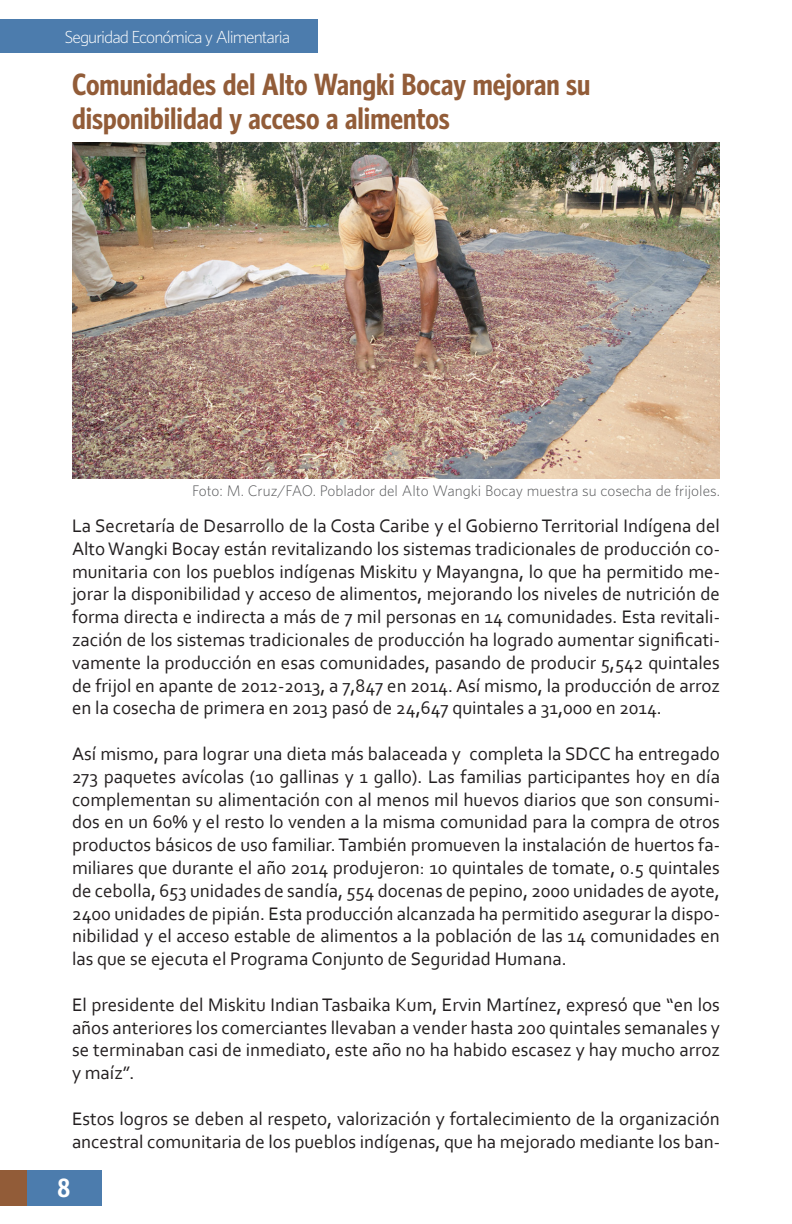
<style>
.page{position:relative;width:792px;height:1224px;background:#fff}
.page>*{position:absolute;margin:0;border:0;box-sizing:border-box;transform-origin:0 0}
.t1{font:700 condensed 28px "UNFPA";color:#925c38}
.t2{font:700 condensed 24px "UNFPA";color:#fff}
.t3{font:19px/22.8px "Corbel";color:#231f20;text-align:justify}
.t4{font:300 16px "UNFPA";letter-spacing:-.06em;color:#fff}
.t5{font:300 14px "UNFPA";color:#57585a}
</style>
<div class="page">
<div style="left:0;top:1170px;width:27px;height:35px;background:#925c38"></div>
<div style="left:27px;top:1170px;width:74px;height:35px;background:#4c7cad"></div>
<div style="left:0;top:20px;width:317px;height:33px;background:#4c7cad"></div>
<img style="left:72px;top:142px;width:648px;height:336px">
<p class="t4" style="left:65px;top:27px;width:227px">Seguridad Económica y Alimentaria</p>
<p class="t1" style="left:72px;top:67px;width:520px">Comunidades del Alto Wangki Bocay mejoran su</p>
<p class="t1" style="left:72px;top:100px;width:379px">disponibilidad y acceso a alimentos</p>
<p class="t5" style="left:192px;top:482px;width:529px">Foto: M. Cruz/FAO. Poblador del Alto Wangki Bocay muestra su cosecha de frijoles.</p>
<p class="t3" style="left:72px;top:514px;width:650px">La Secretaría de Desarrollo de la Costa Caribe y el Gobierno Territorial Indígena del Alto Wangki Bocay están revitalizando los sistemas tradicionales de producción co&shy;munitaria con los pueblos indígenas Miskitu y Mayangna, lo que ha permitido me&shy;jorar la disponibilidad y acceso de alimentos, mejorando los niveles de nutrición de forma directa e indirecta a más de 7 mil personas en 14 comunidades. Esta revitali&shy;zación de los sistemas tradicionales de producción ha logrado aumentar significati&shy;vamente la producción en esas comunidades, pasando de producir 5,542 quintales de frijol en apante de 2012-2013, a 7,847 en 2014. Así mismo, la producción de arroz en la cosecha de primera en 2013 pasó de 24,647 quintales a 31,000 en 2014.</p>
<p class="t3" style="left:72px;top:742px;width:650px">Así mismo, para lograr una dieta más balaceada y completa la SDCC ha entregado 273 paquetes avícolas (10 gallinas y 1 gallo). Las familias participantes hoy en día complementan su alimentación con al menos mil huevos diarios que son consumi&shy;dos en un 60% y el resto lo venden a la misma comunidad para la compra de otros productos básicos de uso familiar. También promueven la instalación de huertos fa&shy;miliares que durante el año 2014 produjeron: 10 quintales de tomate, 0.5 quintales de cebolla, 653 unidades de sandía, 554 docenas de pepino, 2000 unidades de ayote, 2400 unidades de pipián. Esta producción alcanzada ha permitido asegurar la dispo&shy;nibilidad y el acceso estable de alimentos a la población de las 14 comunidades en las que se ejecuta el Programa Conjunto de Seguridad Humana.</p>
<p class="t3" style="left:72px;top:993px;width:649px">El presidente del Miskitu Indian Tasbaika Kum, Ervin Martínez, expresó que “en los años anteriores los comerciantes llevaban a vender hasta 200 quintales semanales y se terminaban casi de inmediato, este año no ha habido escasez y hay mucho arroz y maíz”.</p>
<p class="t3" style="left:72px;top:1107px;width:650px">Estos logros se deben al respeto, valorización y fortalecimiento de la organización ancestral comunitaria de los pueblos indígenas, que ha mejorado mediante los ban-</p>
<p class="t2" style="left:58px;top:1172px;width:14px">8</p>
</div>
